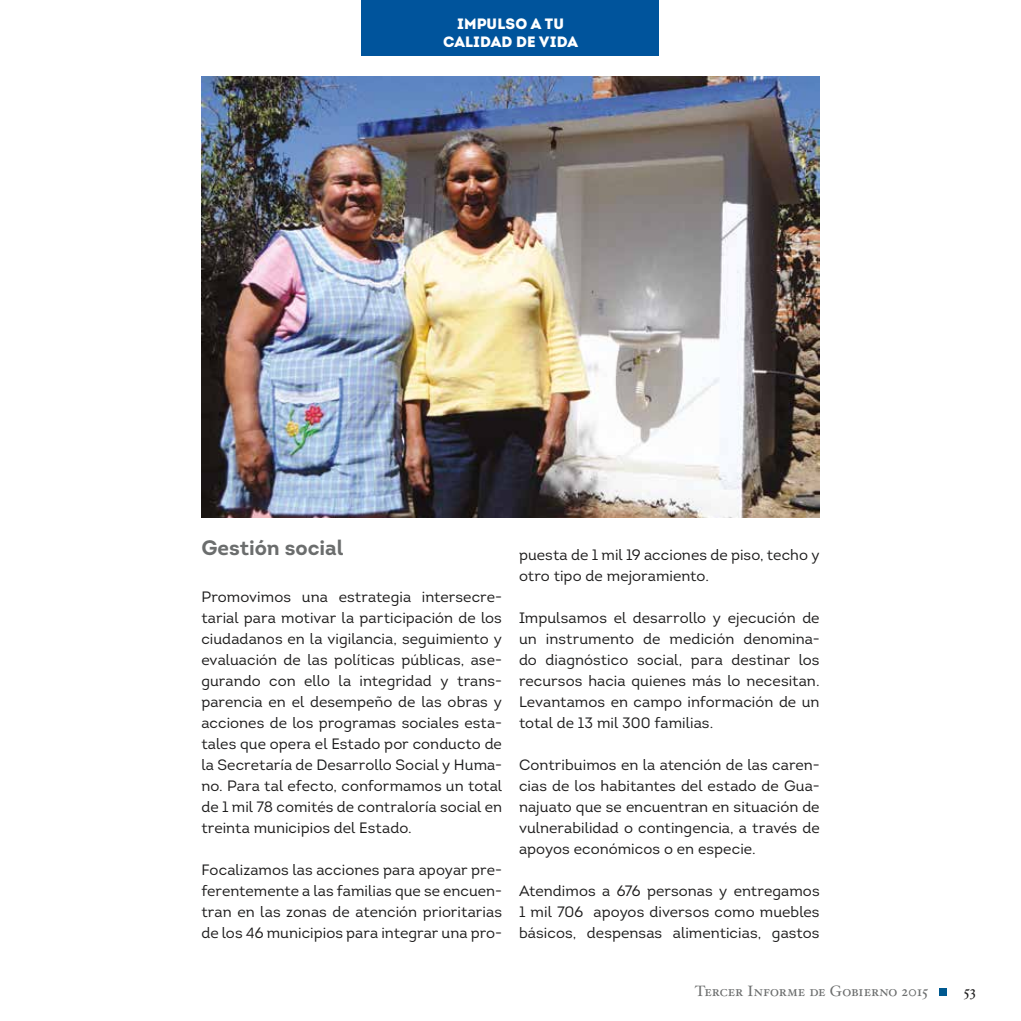
<style>
.page{position:relative;width:1021px;height:1021px;background:#fff}
.page>*{position:absolute;margin:0;border:0;box-sizing:border-box;transform-origin:0 0}
.t1{font:700 21px "Intro";letter-spacing:-.005em;color:#6b6d6d}
.t2{font:15px/21px "Intro";letter-spacing:.005em;color:#1c1b1b;text-align:justify}
.t3{font:15px "Hoefler Text Roman Small Caps";letter-spacing:-.01em;color:#6b6d6d}
.t4{font:900 15px/18px "Intro";letter-spacing:.01em;color:#fff;text-align:center}
.t5{font:15px "Hoefler Text Roman Small Caps";color:#1c1b1b}
</style>
<div class="page">
<div style="left:939px;top:988px;width:7px;height:8px;background:#005990"></div>
<div style="left:361px;top:0;width:298px;height:55px;background:#00549c"></div>
<img style="left:201px;top:77px;width:618px;height:441px">
<p class="t4" style="left:443px;top:14px;width:136px">IMPULSO A TU<br>CALIDAD DE VIDA</p>
<h1 class="t1" style="left:201px;top:534px;width:143px">Gestión social</h1>
<p class="t2" style="left:201px;top:586px;width:302px">Promovimos una estrategia intersecre&shy;tarial para motivar la participación de los ciudadanos en la vigilancia, seguimiento y evaluación de las políticas públicas, ase&shy;gurando con ello la integridad y trans&shy;parencia en el desempeño de las obras y acciones de los programas sociales esta&shy;tales que opera el Estado por conducto de la Secretaría de Desarrollo Social y Huma&shy;no. Para tal efecto, conformamos un total de 1 mil 78 comités de contraloría social en treinta municipios del Estado.</p>
<p class="t2" style="left:201px;top:859px;width:302px">Focalizamos las acciones para apoyar pre&shy;ferentemente a las familias que se encuen&shy;tran en las zonas de atención prioritarias de los 46 municipios para integrar una pro-</p>
<p class="t2" style="left:519px;top:544px;width:302px">puesta de 1 mil 19 acciones de piso, techo y otro tipo de mejoramiento.</p>
<p class="t2" style="left:519px;top:607px;width:302px">Impulsamos el desarrollo y ejecución de un instrumento de medición denomina&shy;do diagnóstico social, para destinar los recursos hacia quienes más lo necesitan.<br>Levantamos en campo información de un total de 13 mil 300 familias.</p>
<p class="t2" style="left:519px;top:754px;width:302px">Contribuimos en la atención de las caren&shy;cias de los habitantes del estado de Gua&shy;najuato que se encuentran en situación de vulnerabilidad o contingencia, a través de apoyos económicos o en especie.</p>
<p class="t2" style="left:519px;top:880px;width:302px">Atendimos a 676 personas y entregamos 1 mil 706 apoyos diversos como muebles básicos, despensas alimenticias, gastos</p>
<p class="t3" style="left:694px;top:982px;width:235px">Tercer Informe de Gobierno 2015</p>
<p class="t5" style="left:963px;top:982px;width:14px">53</p>
</div>
